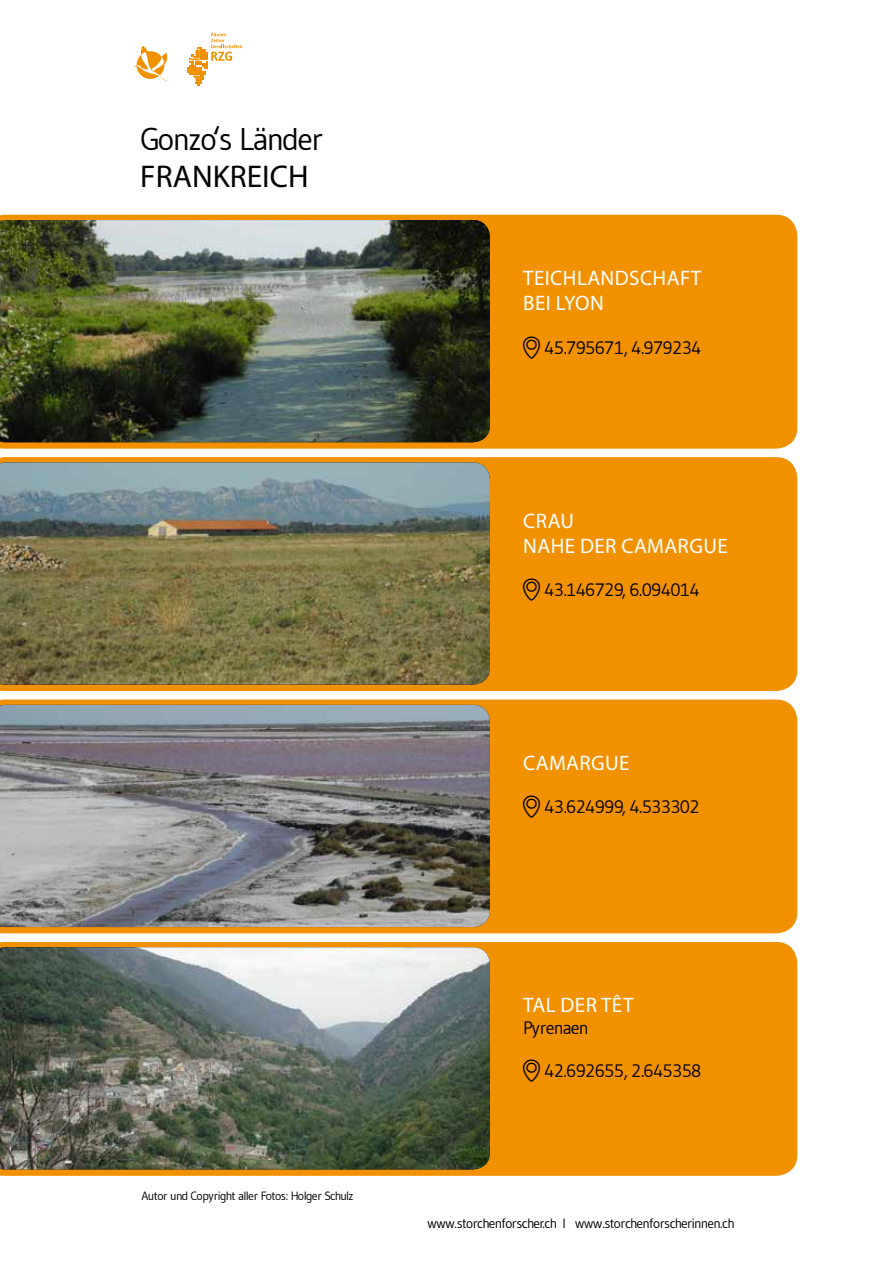
<style>
.page{position:relative;width:893px;height:1263px;background:#fff}
.page>*{position:absolute;margin:0;border:0;box-sizing:border-box;transform-origin:0 0}
.t1{font:31.5px "Gudea Stork";color:#000}
.t2{font:31.5px "Myriad Pro";color:#000}
.t3{font:21px/25.2px "Myriad Pro";letter-spacing:.02em;color:#fff}
.t4{font:18px "Gudea Stork";color:#000}
.t5{font:13.5px "Gudea Stork";color:#000}
.t6{font:12px "Gudea Stork";color:#000}
</style>
<div class="page">
<div style="left:0;top:215px;width:797px;height:234px;background:#f29100"></div>
<div style="left:0;top:457px;width:797px;height:234px;background:#f29100"></div>
<div style="left:0;top:699px;width:797px;height:234px;background:#f29100"></div>
<div style="left:0;top:942px;width:797px;height:234px;background:#f29100"></div>
<svg style="left:134px;top:46px;width:34px;height:36px"></svg>
<svg style="left:187px;top:33px;width:55px;height:53px"></svg>
<img style="left:0;top:220px;width:490px;height:222px">
<img style="left:0;top:462px;width:490px;height:223px">
<img style="left:0;top:705px;width:490px;height:222px">
<img style="left:0;top:947px;width:490px;height:222px">
<h1 class="t1" style="left:140px;top:119px;width:183px">Gonzo‘s Länder</h1>
<h1 class="t2" style="left:140px;top:157px;width:170px">FRANKREICH</h1>
<p class="t6" style="left:141px;top:1188px;width:213px">Autor und Copyright aller Fotos: Holger Schulz</p>
<p class="t3" style="left:523px;top:265px;width:179px">TEICHLANDSCHAFT<br>BEI LYON</p>
<p class="t4" style="left:523px;top:336px;width:180px">¶ 45.795671, 4.979234</p>
<p class="t3" style="left:523px;top:507px;width:206px">CRAU<br>NAHE DER CAMARGUE</p>
<p class="t4" style="left:523px;top:578px;width:178px">¶ 43.146729, 6.094014</p>
<p class="t3" style="left:523px;top:750px;width:108px">CAMARGUE</p>
<p class="t4" style="left:523px;top:795px;width:178px">¶ 43.624999, 4.533302</p>
<p class="t3" style="left:523px;top:992px;width:112px">TAL DER TÊT</p>
<p class="t4" style="left:523px;top:1016px;width:66px">Pyrenaen</p>
<p class="t4" style="left:523px;top:1059px;width:180px">¶ 42.692655, 2.645358</p>
<p class="t5" style="left:427px;top:1215px;width:308px">www.storchenforscher.ch I www.storchenforscherinnen.ch</p>
</div>
